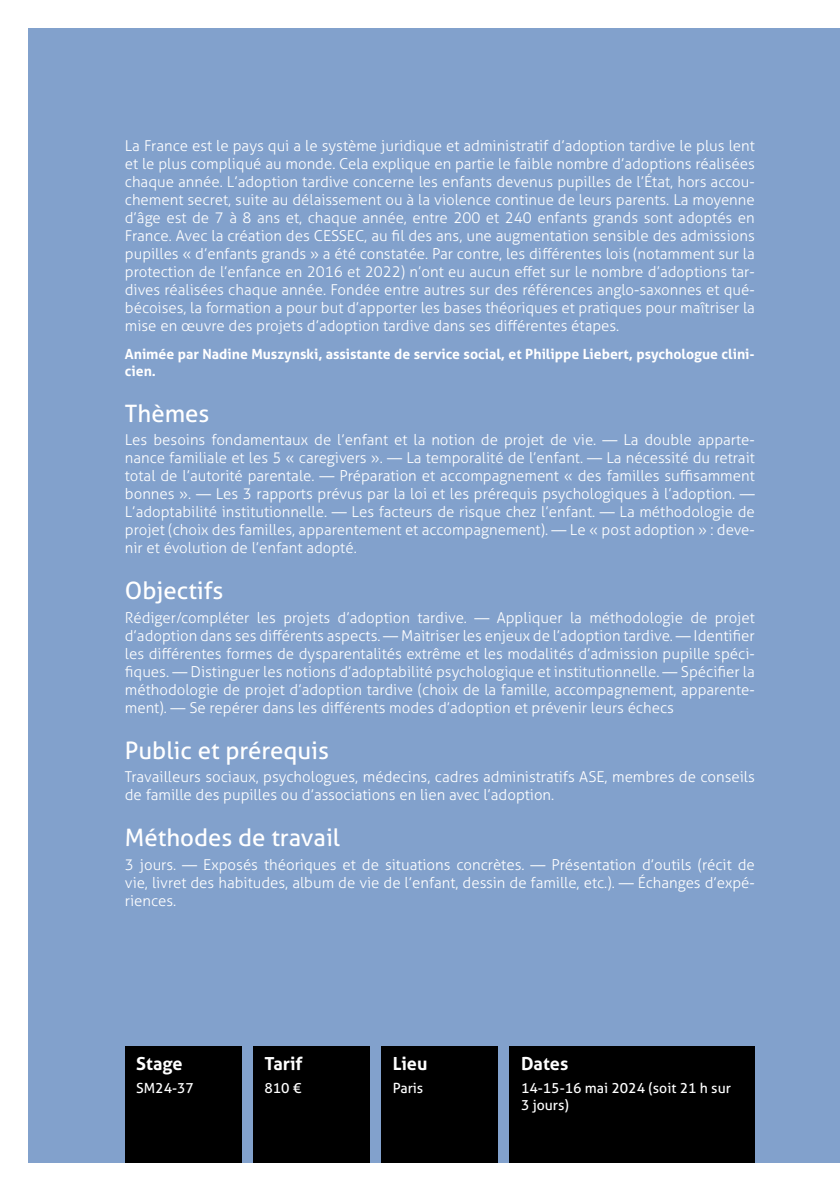
<style>
.page{position:relative;width:840px;height:1191px;background:#fff}
.page>*{position:absolute;margin:0;border:0;box-sizing:border-box;transform-origin:0 0}
.t1{font:24px "Aller";color:#fff}
.t2{font:700 18px "Aller";color:#fff}
.t3{font:300 15px/18px "Aller";color:#fff;text-align:justify}
.t4{font:700 14px/16.8px "Aller";color:#fff}
.t5{font:14px/16.8px "Aller";color:#fff}
</style>
<div class="page">
<div style="left:28px;top:28px;width:811px;height:1134px;background:#82a1cc"></div>
<div style="left:381px;top:1045px;width:117px;height:117px;background:#000"></div>
<div style="left:125px;top:1045px;width:117px;height:117px;background:#000"></div>
<div style="left:253px;top:1045px;width:117px;height:117px;background:#000"></div>
<div style="left:509px;top:1045px;width:245px;height:117px;background:#000"></div>
<p class="t3" style="left:125px;top:136px;width:631px">La France est le pays qui a le système juridique et administratif d’adoption tardive le plus lent et le plus compliqué au monde. Cela explique en partie le faible nombre d’adoptions réalisées chaque année. L’adoption tardive concerne les enfants devenus pupilles de l’État, hors accou&shy;chement secret, suite au délaissement ou à la violence continue de leurs parents. La moyenne d’âge est de 7 à 8 ans et, chaque année, entre 200 et 240 enfants grands sont adoptés en France. Avec la création des CESSEC, au fil des ans, une augmentation sensible des admissions pupilles « d’enfants grands » a été constatée. Par contre, les différentes lois (notamment sur la protection de l’enfance en 2016 et 2022) n’ont eu aucun effet sur le nombre d’adoptions tar&shy;dives réalisées chaque année. Fondée entre autres sur des références anglo-saxonnes et qué&shy;bécoises, la formation a pour but d’apporter les bases théoriques et pratiques pour maîtriser la mise en œuvre des projets d’adoption tardive dans ses différentes étapes.</p>
<p class="t4" style="left:125px;top:345px;width:631px">Animée par Nadine Muszynski, assistante de service social, et Philippe Liebert, psychologue clini&shy;cien.</p>
<h1 class="t1" style="left:125px;top:398px;width:86px">Thèmes</h1>
<p class="t3" style="left:125px;top:431px;width:631px">Les besoins fondamentaux de l’enfant et la notion de projet de vie. — La double apparte&shy;nance familiale et les 5 « caregivers ». — La temporalité de l’enfant. — La nécessité du retrait total de l’autorité parentale. — Préparation et accompagnement « des familles suffisamment bonnes ». — Les 3 rapports prévus par la loi et les prérequis psychologiques à l’adoption. — L’adoptabilité institutionnelle. — Les facteurs de risque chez l’enfant. — La méthodologie de projet (choix des familles, apparentement et accompagnement). — Le « post adoption » : deve&shy;nir et évolution de l’enfant adopté.</p>
<h1 class="t1" style="left:125px;top:576px;width:100px">Objectifs</h1>
<p class="t3" style="left:125px;top:608px;width:631px">Rédiger/compléter les projets d’adoption tardive. — Appliquer la méthodologie de projet d’adoption dans ses différents aspects. — Maitriser les enjeux de l’adoption tardive. — Identifier les différentes formes de dysparentalités extrême et les modalités d’admission pupille spéci&shy;fiques. — Distinguer les notions d’adoptabilité psychologique et institutionnelle. — Spécifier la méthodologie de projet d’adoption tardive (choix de la famille, accompagnement, apparente&shy;ment). — Se repérer dans les différents modes d’adoption et prévenir leurs échecs</p>
<h1 class="t1" style="left:125px;top:735px;width:205px">Public et prérequis</h1>
<p class="t3" style="left:125px;top:768px;width:631px">Travailleurs sociaux, psychologues, médecins, cadres administratifs ASE, membres de conseils de famille des pupilles ou d’associations en lien avec l’adoption.</p>
<h1 class="t1" style="left:125px;top:823px;width:217px">Méthodes de travail</h1>
<p class="t3" style="left:125px;top:855px;width:631px">3 jours. — Exposés théoriques et de situations concrètes. — Présentation d’outils (récit de vie, livret des habitudes, album de vie de l’enfant, dessin de famille, etc.). — Échanges d’expé&shy;riences.</p>
<p class="t2" style="left:136px;top:1053px;width:48px">Stage</p>
<p class="t5" style="left:136px;top:1079px;width:59px">SM24-37</p>
<p class="t2" style="left:264px;top:1053px;width:40px">Tarif</p>
<p class="t5" style="left:264px;top:1079px;width:38px">810 €</p>
<p class="t2" style="left:392px;top:1053px;width:36px">Lieu</p>
<p class="t5" style="left:392px;top:1079px;width:32px">Paris</p>
<p class="t2" style="left:520px;top:1053px;width:49px">Dates</p>
<p class="t5" style="left:520px;top:1079px;width:211px">14‑15‑16 mai 2024 (soit 21 h sur<br>3 jours)</p>
</div>
